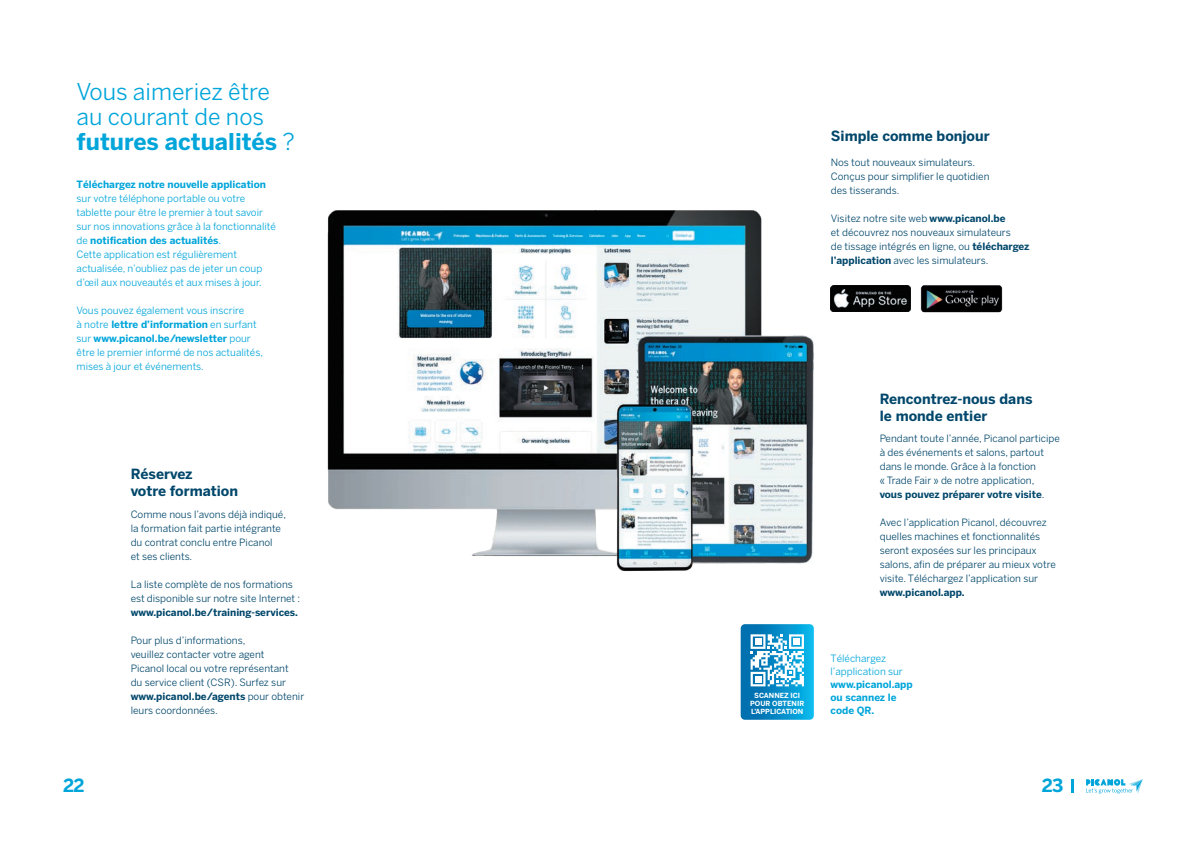
<style>
.page{position:relative;width:1191px;height:842px;background:#fff}
.page>*{position:absolute;margin:0;border:0;box-sizing:border-box;transform-origin:0 0}
.t1{font:23px/25px "Benton Sans";color:#00a5da}
.t2{font:700 18px "Benton Sans";color:#00a5da}
.t3{font:700 14px/16.8px "Benton Sans";color:#00476b}
.t4{font:10px/14px "Benton Sans";color:#00476b}
.t5{font:10px/14px "Benton Sans";color:#00a5da}
.t6{font:700 10px/13px "Benton Sans";color:#00a5da}
.t7{font:700 10px "Benton Sans";color:#00476b}
.t8{font:700 7px/8px "Benton Sans";color:#fff;text-align:center}
.s1{font-weight:700}
</style>
<div class="page">
<img style="left:327px;top:210px;width:487px;height:362px">
<img style="left:831px;top:285px;width:80px;height:26px">
<img style="left:920px;top:285px;width:82px;height:28px">
<svg style="left:740px;top:624px;width:74px;height:96px;background:#3ea7d5"></svg>
<div style="left:755px;top:638px;width:6px;height:7px;background:#fff"></div>
<svg style="left:1086px;top:779px;width:56px;height:15px"></svg>
<svg style="left:1071px;top:779px;width:2px;height:13px"></svg>
<h1 class="t1" style="left:77px;top:79px;width:220px">Vous aimeriez être au courant de nos <span class="s1">futures actualités</span> ?</h1>
<p class="t6" style="left:77px;top:178px;width:191px">Téléchargez notre nouvelle application</p>
<p class="t5" style="left:77px;top:192px;width:201px">sur votre téléphone portable ou votre tablette pour être le premier à tout savoir sur nos innovations grâce à la fonctionnalité de <span class="s1">notification des actualités</span>.<br>Cette application est régulièrement actualisée, n’oubliez pas de jeter un coup d’œil aux nouveautés et aux mises à jour.</p>
<p class="t5" style="left:77px;top:304px;width:188px">Vous pouvez également vous inscrire<br>à notre <span class="s1">lettre d’information</span> en surfant sur <span class="s1">www.picanol.be/newsletter</span> pour être le premier informé de nos actualités, mises à jour et événements.</p>
<h3 class="t3" style="left:131px;top:465px;width:109px">Réservez<br>votre formation</h3>
<p class="t4" style="left:131px;top:508px;width:157px">Comme nous l’avons déjà indiqué, la formation fait partie intégrante du contrat conclu entre Picanol<br>et ses clients.</p>
<p class="t4" style="left:131px;top:578px;width:171px">La liste complète de nos formations est disponible sur notre site Internet :</p>
<p class="t7" style="left:131px;top:607px;width:169px">www.picanol.be/training-services.</p>
<p class="t4" style="left:131px;top:634px;width:175px">Pour plus d’informations,<br>veuillez contacter votre agent<br>Picanol local ou votre représentant<br>du service client (CSR). Surfez sur <span class="s1">www.picanol.be/agents</span> pour obtenir leurs coordonnées.</p>
<h3 class="t3" style="left:831px;top:127px;width:160px">Simple comme bonjour</h3>
<p class="t4" style="left:831px;top:156px;width:160px">Nos tout nouveaux simulateurs.<br>Conçus pour simplifier le quotidien des tisserands.</p>
<p class="t4" style="left:831px;top:212px;width:200px">Visitez notre site web <span class="s1">www.picanol.be<br></span>et découvrez nos nouveaux simulateurs<br>de tissage intégrés en ligne, ou <span class="s1">téléchargez l’application</span> avec les simulateurs.</p>
<p class="t8" style="left:750px;top:691px;width:56px">SCANNEZ ICI<br>POUR OBTENIR<br>L’APPLICATION</p>
<h3 class="t3" style="left:879px;top:391px;width:154px">Rencontrez-nous dans le monde entier</h3>
<p class="t4" style="left:879px;top:432px;width:182px">Pendant toute l’année, Picanol participe à des événements et salons, partout dans le monde. Grâce à la fonction<br>« Trade Fair » de notre application,<br><span class="s1">vous pouvez préparer votre visite</span>.</p>
<p class="t4" style="left:879px;top:516px;width:177px">Avec l’application Picanol, découvrez quelles machines et fonctionnalités seront exposées sur les principaux salons, afin de préparer au mieux votre visite. Téléchargez l’application sur</p>
<p class="t7" style="left:879px;top:587px;width:86px">www.picanol.app.</p>
<p class="t5" style="left:830px;top:652px;width:74px;line-height:13px">Téléchargez l’application sur</p>
<p class="t6" style="left:830px;top:678px;width:84px">www.picanol.app ou scannez le code QR.</p>
<h2 class="t2" style="left:63px;top:775px;width:23px">22</h2>
<h2 class="t2" style="left:1042px;top:775px;width:23px">23</h2>
</div>
